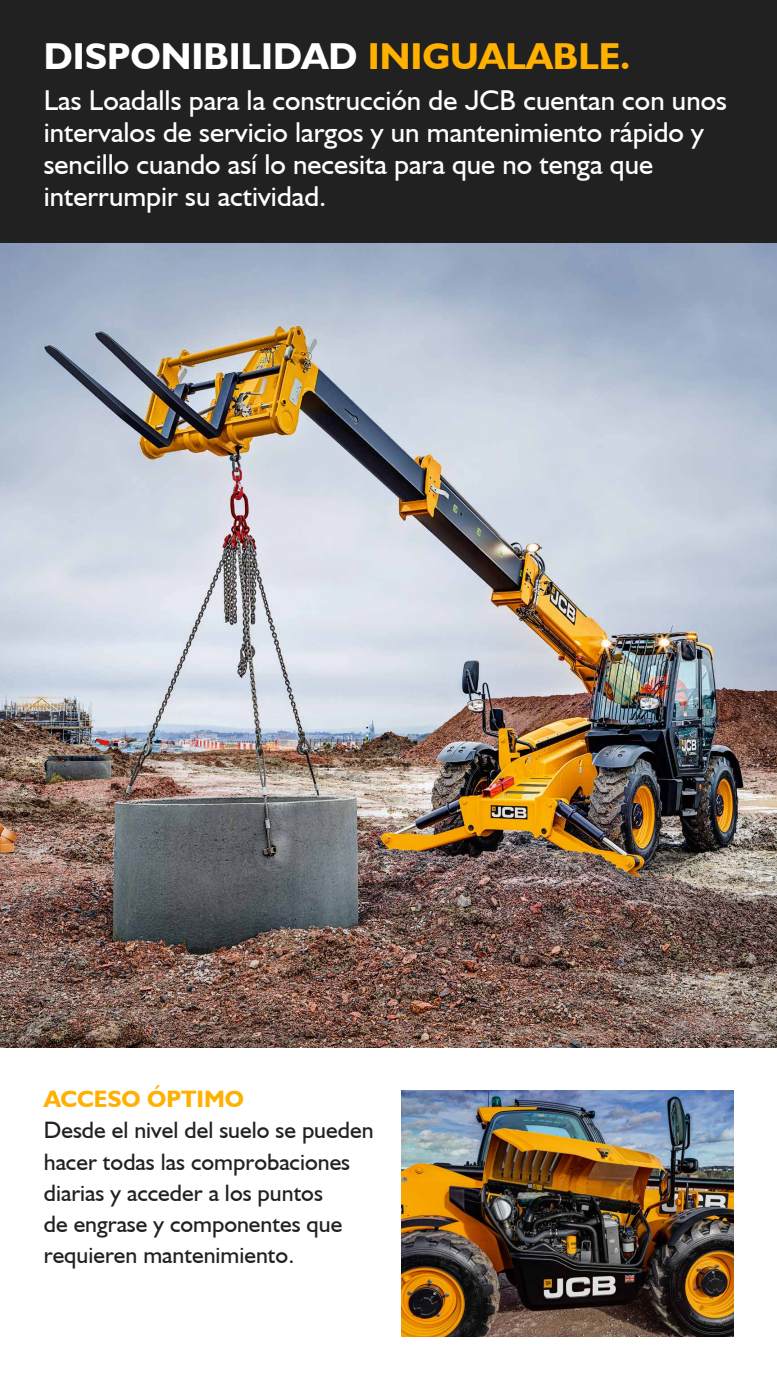
<style>
.page{position:relative;width:777px;height:1380px;background:#fff}
.page>*{position:absolute;margin:0;border:0;box-sizing:border-box;transform-origin:0 0}
.t1{font:700 37.5px "JCB Euro";color:#fff}
.t2{font:28.75px/31.9px "JCB Euro Roman";color:#fff}
.t3{font:23.75px/31.2px "JCB Euro Roman";color:#212121}
.t4{font:700 23.75px "JCB Euro";color:#ffb000}
.s1{color:#ffb000}
</style>
<div class="page">
<img style="left:0;top:243px;width:776px;height:804px">
<img style="left:401px;top:1091px;width:331px;height:245px">
<div style="left:0;top:0;width:776px;height:243px;background:#212121"></div>
<h1 class="t1" style="left:44px;top:33px;width:588px">DISPONIBILIDAD <span class="s1">INIGUALABLE.</span></h1>
<p class="t2" style="left:44px;top:84px;width:684px">Las Loadalls para la construcción de JCB cuentan con unos intervalos de servicio largos y un mantenimiento rápido y sencillo cuando así lo necesita para que no tenga que interrumpir su actividad.</p>
<p class="t4" style="left:44px;top:1084px;width:202px">ACCESO ÓPTIMO</p>
<p class="t3" style="left:44px;top:1114px;width:331px">Desde el nivel del suelo se pueden hacer todas las comprobaciones diarias y acceder a los puntos<br>de engrase y componentes que requieren mantenimiento.</p>
</div>
